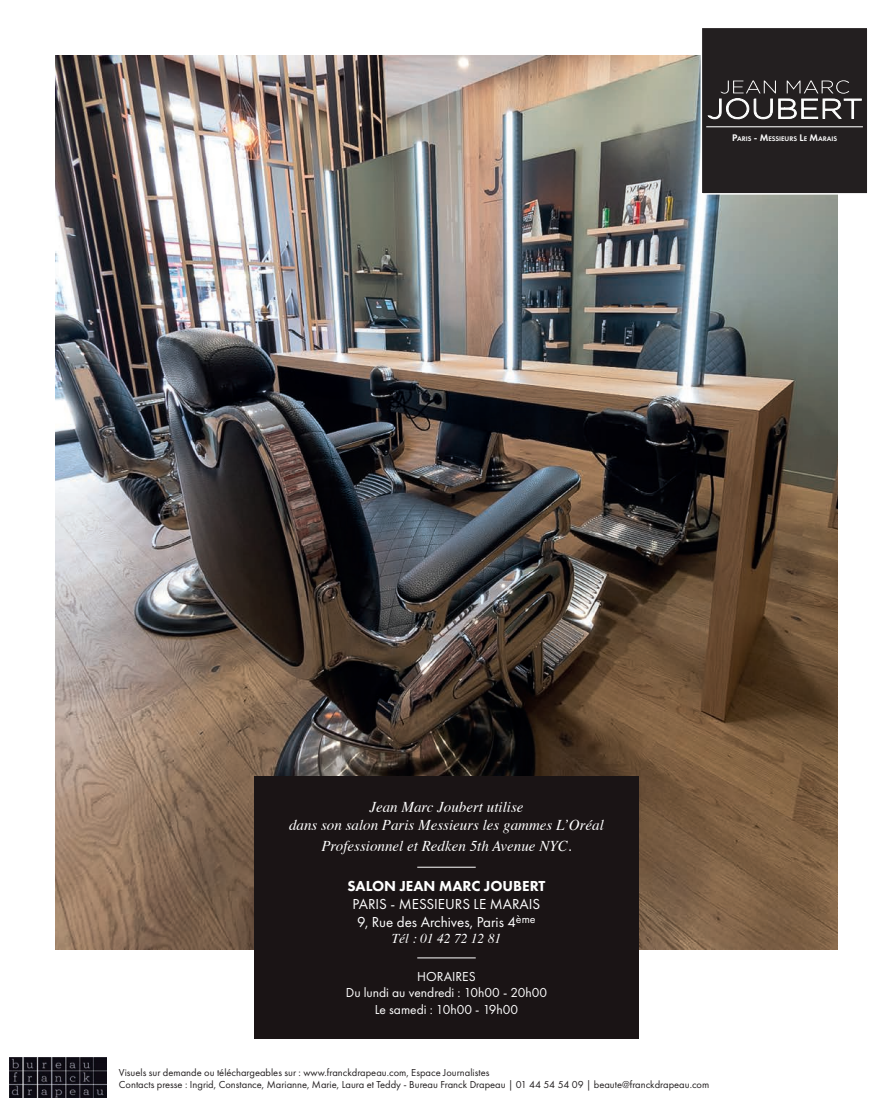
<style>
.page{position:relative;width:893px;height:1106px;background:#fff}
.page>*{position:absolute;margin:0;border:0;box-sizing:border-box;transform-origin:0 0}
.t1{font:italic 15px/18px "Times";color:#fff;text-align:center}
.t2{font:15px/18px "Futura PT";color:#fff;text-align:center}
.t3{font:800 15px "Futura PT";color:#fff}
.t4{font:13.5px/16.2px "Futura PT";color:#fff;text-align:center}
.t5{font:italic 13.5px "Times";color:#fff}
.t6{font:10.5px/12px "Futura PT";color:#231f20}
.t7{font:600 6.9px "Futura PT";color:#fff}
.s1{font-size:9.9px}
</style>
<div class="page">
<img style="left:55px;top:55px;width:783px;height:894px">
<img style="left:10px;top:1057px;width:97px;height:40px">
<div style="left:254px;top:776px;width:385px;height:263px;background:#1a1415"></div>
<hr style="left:417px;top:866px;width:59px;height:1px;background:#fff">
<hr style="left:417px;top:957px;width:59px;height:1px;background:#fff">
<div style="left:701px;top:27px;width:167px;height:167px;background:#231f20"></div>
<div style="left:701px;top:27px;width:167px;height:168px;border:2px solid #fff"></div>
<svg style="left:706px;top:80px;width:156px;height:48px"></svg>
<hr style="left:706px;top:126px;width:157px;height:1px;background:#fff">
<p class="t7" style="left:732px;top:134px;width:107px"><span class="s1">P</span>ARIS <span class="s1">- M</span>ESSIEURS <span class="s1">L</span>E <span class="s1">M</span>ARAIS</p>
<h1 class="t1" style="left:289px;top:797px;width:316px">Jean Marc Joubert utilise<br>dans son salon Paris Messieurs les gammes L’Oréal</h1>
<h1 class="t1" style="left:321px;top:836px;width:251px">Professionnel et Redken 5th Avenue NYC.</h1>
<h1 class="t3" style="left:348px;top:876px;width:199px">SALON JEAN MARC JOUBERT</h1>
<h1 class="t2" style="left:353px;top:895px;width:189px">PARIS - MESSIEURS LE MARAIS<br>9, Rue des Archives, Paris 4<sup>ème</sup></h1>
<p class="t5" style="left:392px;top:927px;width:111px">Tél : 01 42 72 12 81</p>
<p class="t4" style="left:346px;top:968px;width:203px">HORAIRES<br>Du lundi au vendredi : 10h00 - 20h00<br>Le samedi : 10h00 - 19h00</p>
<p class="t6" style="left:119px;top:1066px;width:592px">Visuels sur demande ou téléchargeables sur : www.franckdrapeau.com, Espace Journalistes<br>Contacts presse : Ingrid, Constance, Marianne, Marie, Laura et Teddy - Bureau Franck Drapeau | 01 44 54 54 09 | beaute@franckdrapeau.com</p>
</div>
